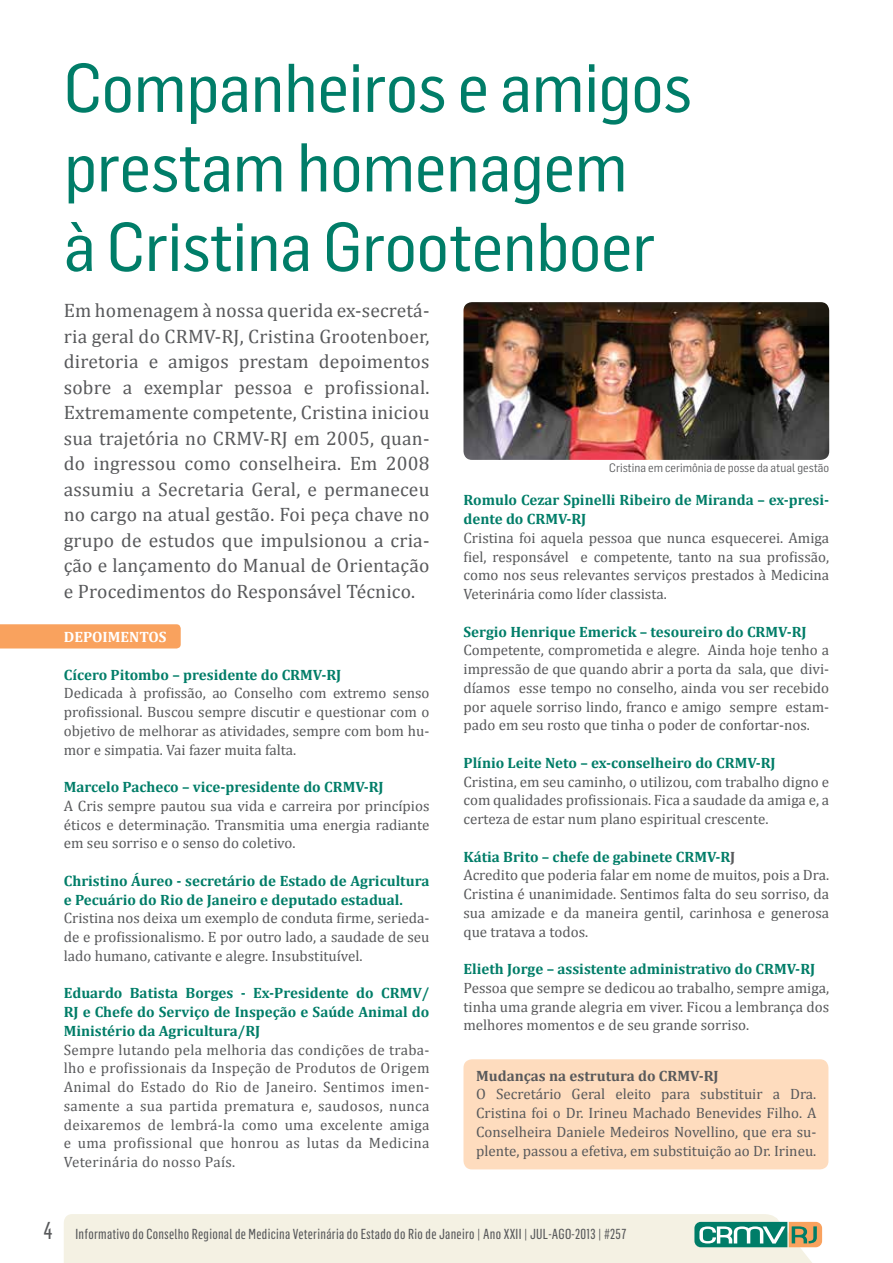
<style>
.page{position:relative;width:893px;height:1263px;background:#fff}
.page>*{position:absolute;margin:0;border:0;box-sizing:border-box;transform-origin:0 0}
.t1{font:67.5px/79.5px "Flama Semicondensed Basic";letter-spacing:-.01em;color:#007d68}
.t2{font:24px "Flama Condensed Basic";color:#58595b}
.t3{font:19.5px/25.5px "Cambria";letter-spacing:.01em;color:#58595b;text-align:justify}
.t4{font:15px/18.8px "Cambria";color:#58595b;text-align:justify}
.t5{font:700 15px/18.8px "Cambria";color:#007d68}
.t6{font:700 15px "Cambria";color:#58595b}
.t7{font:700 15px "Cambria";color:#fff}
.t8{font:14.25px "Flama Condensed Basic";letter-spacing:.02em;color:#58595b}
.t9{font:12px "Flama Semicondensed";color:#58595b}
.s1{font-weight:700;color:#007d68}
.s2{font-weight:700}
</style>
<div class="page">
<div style="left:0;top:624px;width:181px;height:24px;background:#f9a25e"></div>
<div style="left:463px;top:1059px;width:365px;height:110px;background:#fedcbe;border-radius:9px"></div>
<img style="left:463px;top:302px;width:366px;height:158px">
<svg style="left:64px;top:1214px;width:759px;height:49px;background:#e7eadb"></svg>
<h1 class="t1" style="left:64px;top:45px;width:630px">Companheiros e amigos prestam homenagem<br>à Cristina Grootenboer</h1>
<p class="t3" style="left:64px;top:298px;width:367px">Em homenagem à nossa querida ex-secretá&shy;ria geral do CRMV-RJ, Cristina Grootenboer, diretoria e amigos prestam depoimentos sobre a exemplar pessoa e profissional.<br>Extremamente competente, Cristina iniciou sua trajetória no CRMV-RJ em 2005, quan&shy;do ingressou como conselheira. Em 2008 assumiu a Secretaria Geral, e permaneceu no cargo na atual gestão. Foi peça chave no grupo de estudos que impulsionou a cria&shy;ção e lançamento do Manual de Orientação e Procedimentos do Responsável Técnico.</p>
<p class="t7" style="left:64px;top:626px;width:104px">DEPOIMENTOS</p>
<p class="t5" style="left:64px;top:665px;width:279px">Cícero Pitombo – presidente do CRMV-RJ</p>
<p class="t4" style="left:64px;top:684px;width:367px">Dedicada à profissão, ao Conselho com extremo senso profissional. Buscou sempre discutir e questionar com o objetivo de melhorar as atividades, sempre com bom hu&shy;mor e simpatia. Vai fazer muita falta.</p>
<p class="t5" style="left:64px;top:777px;width:321px">Marcelo Pacheco – vice-presidente do CRMV-RJ</p>
<p class="t4" style="left:64px;top:796px;width:367px">A Cris sempre pautou sua vida e carreira por princípios éticos e determinação. Transmitia uma energia radiante em seu sorriso e o senso do coletivo.</p>
<p class="t5" style="left:64px;top:871px;width:367px">Christino Áureo - secretário de Estado de Agricultura e Pecuário do Rio de Janeiro e deputado estadual.</p>
<p class="t4" style="left:64px;top:909px;width:367px">Cristina nos deixa um exemplo de conduta firme, serieda&shy;de e profissionalismo. E por outro lado, a saudade de seu lado humano, cativante e alegre. Insubstituível.</p>
<p class="t5" style="left:64px;top:983px;width:367px;text-align:justify">Eduardo Batista Borges - Ex-Presidente do CRMV/ RJ e Chefe do Serviço de Inspeção e Saúde Animal do Ministério da Agricultura/RJ</p>
<p class="t4" style="left:64px;top:1040px;width:367px">Sempre lutando pela melhoria das condições de traba&shy;lho e profissionais da Inspeção de Produtos de Origem Animal do Estado do Rio de Janeiro. Sentimos imen&shy;samente a sua partida prematura e, saudosos, nunca deixaremos de lembrá-la como uma excelente amiga e uma profissional que honrou as lutas da Medicina Veterinária do nosso País.</p>
<p class="t9" style="left:609px;top:460px;width:221px">Cristina em cerimônia de posse da atual gestão</p>
<p class="t5" style="left:463px;top:490px;width:367px">Romulo Cezar Spinelli Ribeiro de Miranda – ex-presi&shy;dente do CRMV-RJ</p>
<p class="t4" style="left:463px;top:528px;width:367px">Cristina foi aquela pessoa que nunca esquecerei. Amiga fiel, responsável e competente, tanto na sua profissão, como nos seus relevantes serviços prestados à Medicina Veterinária como líder classista.</p>
<p class="t5" style="left:463px;top:622px;width:345px">Sergio Henrique Emerick – tesoureiro do CRMV-RJ</p>
<p class="t4" style="left:463px;top:641px;width:367px">Competente, comprometida e alegre. Ainda hoje tenho a impressão de que quando abrir a porta da sala, que divi&shy;díamos esse tempo no conselho, ainda vou ser recebido por aquele sorriso lindo, franco e amigo sempre estam&shy;pado em seu rosto que tinha o poder de confortar-nos.</p>
<p class="t5" style="left:463px;top:753px;width:314px">Plínio Leite Neto – ex-conselheiro do CRMV-RJ</p>
<p class="t4" style="left:463px;top:772px;width:367px">Cristina, em seu caminho, o utilizou, com trabalho digno e com qualidades profissionais. Fica a saudade da amiga e, a certeza de estar num plano espiritual crescente.</p>
<p class="t4" style="left:463px;top:847px;width:367px;text-align:left"><span class="s1">Kátia Brito – chefe de gabinete CRMV-R</span><span class="s2">J<br></span>Acredito que poderia falar em nome de muitos, pois a Dra.<br>Cristina é unanimidade. Sentimos falta do seu sorriso, da sua amizade e da maneira gentil, carinhosa e generosa que tratava a todos.</p>
<p class="t5" style="left:463px;top:959px;width:353px">Elieth Jorge – assistente administrativo do CRMV-RJ</p>
<p class="t4" style="left:463px;top:978px;width:367px">Pessoa que sempre se dedicou ao trabalho, sempre amiga, tinha uma grande alegria em viver. Ficou a lembrança dos melhores momentos e de seu grande sorriso.</p>
<p class="t6" style="left:476px;top:1065px;width:244px">Mudanças na estrutura do CRMV-RJ</p>
<p class="t4" style="left:476px;top:1085px;width:342px">O Secretário Geral eleito para substituir a Dra.<br>Cristina foi o Dr. Irineu Machado Benevides Filho. A Conselheira Daniele Medeiros Novellino, que era su&shy;plente, passou a efetiva, em substituição ao Dr. Irineu.</p>
<h2 class="t2" style="left:43px;top:1215px;width:11px">4</h2>
<p class="t8" style="left:75px;top:1225px;width:552px">Informativo do Conselho Regional de Medicina Veterinária do Estado do Rio de Janeiro | Ano XXII | JUL-AGO-2013 | #257</p>
</div>
